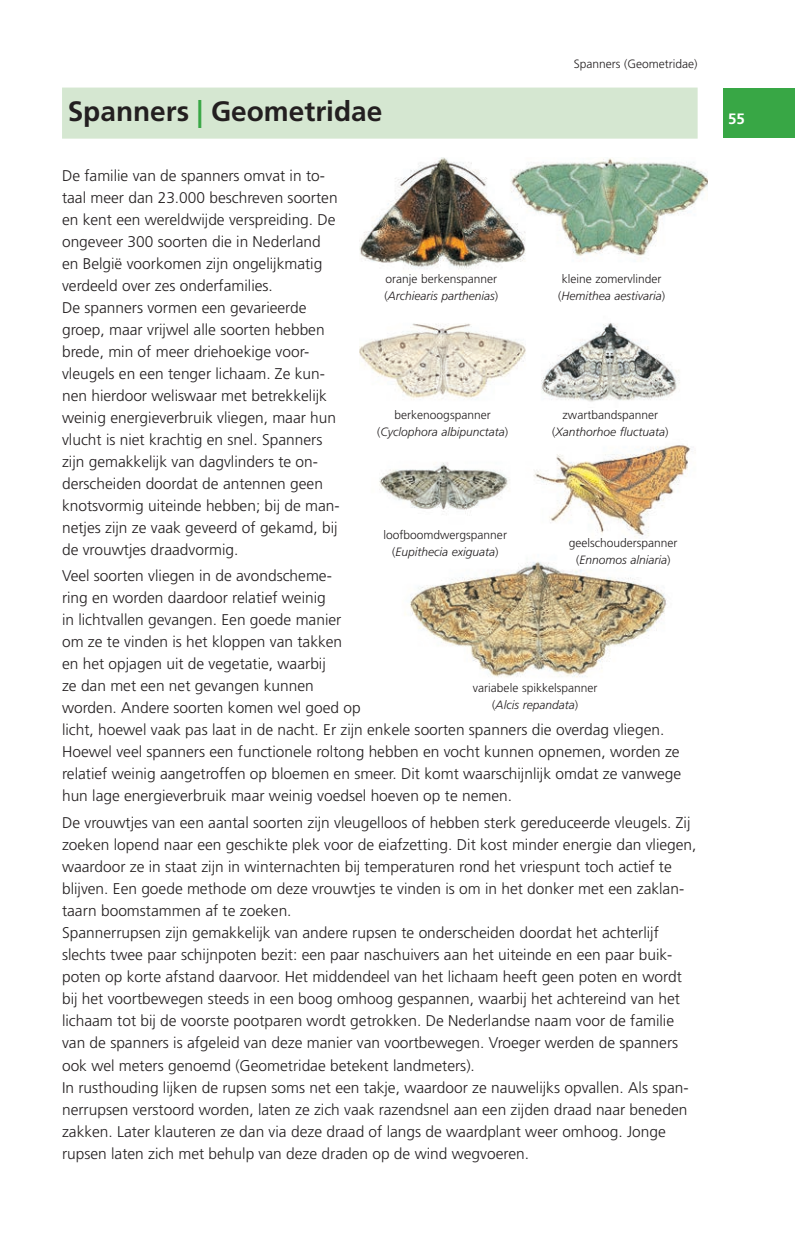
<style>
.page{position:relative;width:795px;height:1249px;background:#fff}
.page>*{position:absolute;margin:0;border:0;box-sizing:border-box;transform-origin:0 0}
.t1{font:700 28px "Frutiger LT";color:#231f20}
.t2{font:300 15.6px/22px "Frutiger LT";color:#231f20}
.t3{font:700 15px "Frutiger LT";color:#fff}
.t4{font:300 12px/17px "Frutiger LT";color:#231f20;text-align:center}
.t5{font:italic 300 12px/17px "Frutiger LT";color:#231f20;text-align:center}
.s1{color:#38a745}
.s2{font-style:italic}
.s3{font-style:normal}
</style>
<div class="page">
<div style="left:62px;top:88px;width:635px;height:51px;background:#d5e7d1"></div>
<div style="left:722px;top:88px;width:72px;height:49px;background:#38a745"></div>
<img style="left:359px;top:157px;width:348px;height:520px">
<h1 class="t1" style="left:68px;top:95px;width:316px">Spanners <span class="s1">|</span> Geometridae</h1>
<p class="t4" style="left:573px;top:56px;width:125px">Spanners (Geometridae)</p>
<p class="t2" style="left:62px;top:165px;width:279px">De familie van de spanners omvat in to&shy;taal meer dan 23.000 beschreven soorten en kent een wereldwijde verspreiding. De ongeveer 300 soorten die in Nederland en België voorkomen zijn ongelijkmatig verdeeld over zes onderfamilies.<br>De spanners vormen een gevarieerde groep, maar vrijwel alle soorten hebben brede, min of meer driehoekige voor&shy;vleugels en een tenger lichaam. Ze kun&shy;nen hierdoor weliswaar met betrekkelijk weinig energieverbruik vliegen, maar hun vlucht is niet krachtig en snel. Spanners zijn gemakkelijk van dagvlinders te on&shy;derscheiden doordat de antennen geen knotsvormig uiteinde hebben; bij de man&shy;netjes zijn ze vaak geveerd of gekamd, bij de vrouwtjes draadvormig.</p>
<p class="t2" style="left:62px;top:564px;width:620px">Veel soorten vliegen in de avondscheme-<br>ring en worden daardoor relatief weinig<br>in lichtvallen gevangen. Een goede manier<br>om ze te vinden is het kloppen van takken<br>en het opjagen uit de vegetatie, waarbij<br>ze dan met een net gevangen kunnen<br>worden. Andere soorten komen wel goed op<br>licht, hoewel vaak pas laat in de nacht. Er zijn enkele soorten spanners die overdag vliegen.<br>Hoewel veel spanners een functionele roltong hebben en vocht kunnen opnemen, worden ze relatief weinig aangetroffen op bloemen en smeer. Dit komt waarschijnlijk omdat ze vanwege hun lage energieverbruik maar weinig voedsel hoeven op te nemen.</p>
<p class="t2" style="left:62px;top:811px;width:635px">De vrouwtjes van een aantal soorten zijn vleugelloos of hebben sterk gereduceerde vleugels. Zij zoeken lopend naar een geschikte plek voor de eiafzetting. Dit kost minder energie dan vliegen, waardoor ze in staat zijn in winternachten bij temperaturen rond het vriespunt toch actief te blijven. Een goede methode om deze vrouwtjes te vinden is om in het donker met een zaklan&shy;taarn boomstammen af te zoeken.<br>Spannerrupsen zijn gemakkelijk van andere rupsen te onderscheiden doordat het achterlijf slechts twee paar schijnpoten bezit: een paar naschuivers aan het uiteinde en een paar buik&shy;poten op korte afstand daarvoor. Het middendeel van het lichaam heeft geen poten en wordt bij het voortbewegen steeds in een boog omhoog gespannen, waarbij het achtereind van het lichaam tot bij de voorste pootparen wordt getrokken. De Nederlandse naam voor de familie van de spanners is afgeleid van deze manier van voortbewegen. Vroeger werden de spanners ook wel meters genoemd (Geometridae betekent landmeters).<br>In rusthouding lijken de rupsen soms net een takje, waardoor ze nauwelijks opvallen. Als span&shy;nerrupsen verstoord worden, laten ze zich vaak razendsnel aan een zijden draad naar beneden zakken. Later klauteren ze dan via deze draad of langs de waardplant weer omhoog. Jonge rupsen laten zich met behulp van deze draden op de wind wegvoeren.</p>
<p class="t4" style="left:384px;top:271px;width:115px;text-align:left">oranje berkenspanner (<span class="s2">Archiearis parthenias</span>)</p>
<p class="t4" style="left:558px;top:271px;width:108px">kleine zomervlinder (<span class="s2">Hemithea aestivaria</span>)</p>
<p class="t5" style="left:377px;top:407px;width:133px"><span class="s3">berkenoogspanner (</span>Cyclophora albipunctata<span class="s3">)</span></p>
<p class="t5" style="left:552px;top:407px;width:118px"><span class="s3">zwartbandspanner (</span>Xanthorhoe fluctuata<span class="s3">)</span></p>
<p class="t4" style="left:383px;top:526px;width:125px">loofboomdwergspanner (<span class="s2">Eupithecia exiguata</span>)</p>
<p class="t4" style="left:568px;top:534px;width:110px">geelschouderspanner (<span class="s2">Ennomos alniaria</span>)</p>
<p class="t4" style="left:473px;top:679px;width:126px">variabele spikkelspanner (<span class="s2">Alcis repandata</span>)</p>
<p class="t3" style="left:727px;top:110px;width:18px">55</p>
</div>
